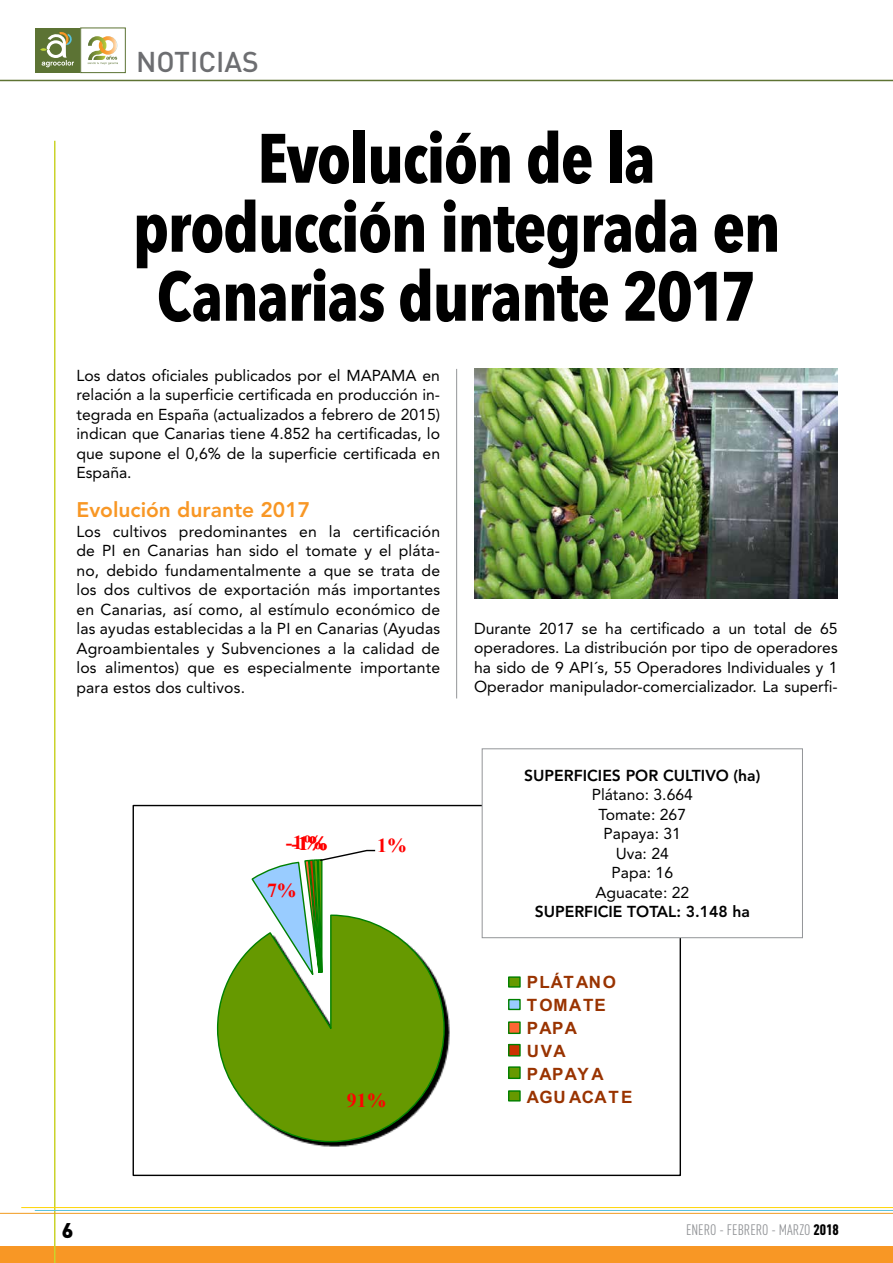
<style>
.page{position:relative;width:893px;height:1263px;background:#fff}
.page>*{position:absolute;margin:0;border:0;box-sizing:border-box;transform-origin:0 0}
.t1{font:700 69px/69px "Avenir Next Condensed";letter-spacing:-.025em;color:#000;text-align:center}
.t2{font:500 28.35px "DIN";color:#6d6e71}
.t3{font:800 21px "Avenir LT Std";color:#f89725}
.t4{font:900 21px "DIN";color:#000}
.t5{font:700 19.8px "Times New Roman";color:#f00}
.t6{font:700 16.95px/23px "Arial";letter-spacing:.08em;color:#930}
.t7{font:15.75px/19.5px "Avenir LT Std";color:#000;text-align:justify}
.t8{font:800 15.75px "Avenir LT Std";color:#000}
.t9{font:15px "DIN Cond";color:#939598}
.s1{font-weight:900;color:#000}
</style>
<div class="page">
<div style="left:0;top:1246px;width:893px;height:17px;background:#f89725"></div>
<hr style="left:54px;top:141px;width:2px;height:1122px;background:#cad32b">
<hr style="left:21px;top:1207px;width:872px;height:1px;background:#fed401">
<hr style="left:0;top:1213px;width:893px;height:1px;background:#f29a1f">
<hr style="left:0;top:80px;width:893px;height:1px;background:#5e7333">
<hr style="left:35px;top:1210px;width:858px;height:1px;background:#57c0d9">
<div style="left:35px;top:28px;width:45px;height:45px;background:#5c7334"></div>
<svg style="left:40px;top:32px;width:34px;height:35px"></svg>
<svg style="left:88px;top:36px;width:30px;height:29px"></svg>
<hr style="left:456px;top:369px;width:1px;height:329px;background:#939598">
<img style="left:305px;top:998px;width:145px;height:149px">
<svg style="left:216px;top:924px;width:229px;height:219px"></svg>
<svg style="left:250px;top:849px;width:127px;height:131px"></svg>
<div style="left:509px;top:977px;width:11px;height:10px;background:#690"></div>
<div style="left:508px;top:976px;width:13px;height:12px;border:1px solid #008000"></div>
<div style="left:509px;top:999px;width:11px;height:10px;background:#9cf"></div>
<div style="left:508px;top:999px;width:13px;height:11px;border:1px solid #008000"></div>
<div style="left:509px;top:1022px;width:11px;height:11px;background:#f63"></div>
<div style="left:508px;top:1021px;width:13px;height:13px;border:1px solid #008000"></div>
<div style="left:509px;top:1044px;width:11px;height:12px;background:#c30"></div>
<div style="left:508px;top:1044px;width:13px;height:12px;border:1px solid #008000"></div>
<div style="left:509px;top:1067px;width:11px;height:11px;background:#690"></div>
<div style="left:508px;top:1066px;width:13px;height:13px;border:1px solid #008000"></div>
<div style="left:509px;top:1091px;width:11px;height:10px;background:#690"></div>
<div style="left:508px;top:1090px;width:13px;height:11px;border:1px solid #008000"></div>
<div style="left:482px;top:748px;width:321px;height:190px;border:1px solid #939598"></div>
<img style="left:474px;top:369px;width:364px;height:230px">
<h2 class="t2" style="left:136px;top:44px;width:124px">NOTICIAS</h2>
<h1 class="t1" style="left:133px;top:124px;width:650px">Evolución de la producción integrada en<br>Canarias durante 2017</h1>
<p class="t7" style="left:77px;top:366px;width:365px">Los datos oficiales publicados por el MAPAMA en relación a la superficie certificada en producción in&shy;tegrada en España (actualizados a febrero de 2015) indican que Canarias tiene 4.852 ha certificadas, lo que supone el 0,6% de la superficie certificada en España.</p>
<h3 class="t3" style="left:77px;top:498px;width:235px">Evolución durante 2017</h3>
<p class="t7" style="left:77px;top:522px;width:365px">Los cultivos predominantes en la certificación de PI en Canarias han sido el tomate y el pláta&shy;no, debido fundamentalmente a que se trata de los dos cultivos de exportación más importantes en Canarias, así como, al estímulo económico de las ayudas establecidas a la PI en Canarias (Ayudas Agroambientales y Subvenciones a la calidad de los alimentos) que es especialmente importante para estos dos cultivos.</p>
<p class="t5" style="left:286px;top:829px;width:44px">--1%1%</p>
<p class="t5" style="left:377px;top:831px;width:31px">1%</p>
<p class="t5" style="left:267px;top:877px;width:31px">7%</p>
<p class="t5" style="left:347px;top:1086px;width:41px">91%</p>
<p class="t7" style="left:474px;top:619px;width:365px">Durante 2017 se ha certificado a un total de 65 operadores. La distribución por tipo de operadores ha sido de 9 API´s, 55 Operadores Individuales y 1<br>Operador manipulador-comercializador. La superfi-</p>
<p class="t8" style="left:524px;top:766px;width:238px">SUPERFICIES POR CULTIVO (ha)</p>
<p class="t7" style="left:592px;top:785px;width:103px;text-align:center">Plátano: 3.664<br>Tomate: 267<br>Papaya: 31<br>Uva: 24<br>Papa: 16<br>Aguacate: 22</p>
<p class="t8" style="left:535px;top:903px;width:217px">SUPERFICIE TOTAL: 3.148 ha</p>
<p class="t6" style="left:527px;top:970px;width:107px">PLÁTANO<br>TOMATE<br>PAPA<br>UVA<br>PAPAYA<br>AGU ACATE</p>
<h3 class="t4" style="left:62px;top:1217px;width:13px">6</h3>
<p class="t9" style="left:686px;top:1221px;width:154px">ENERO - FEBRERO - MARZO <span class="s1">2018</span></p>
</div>
